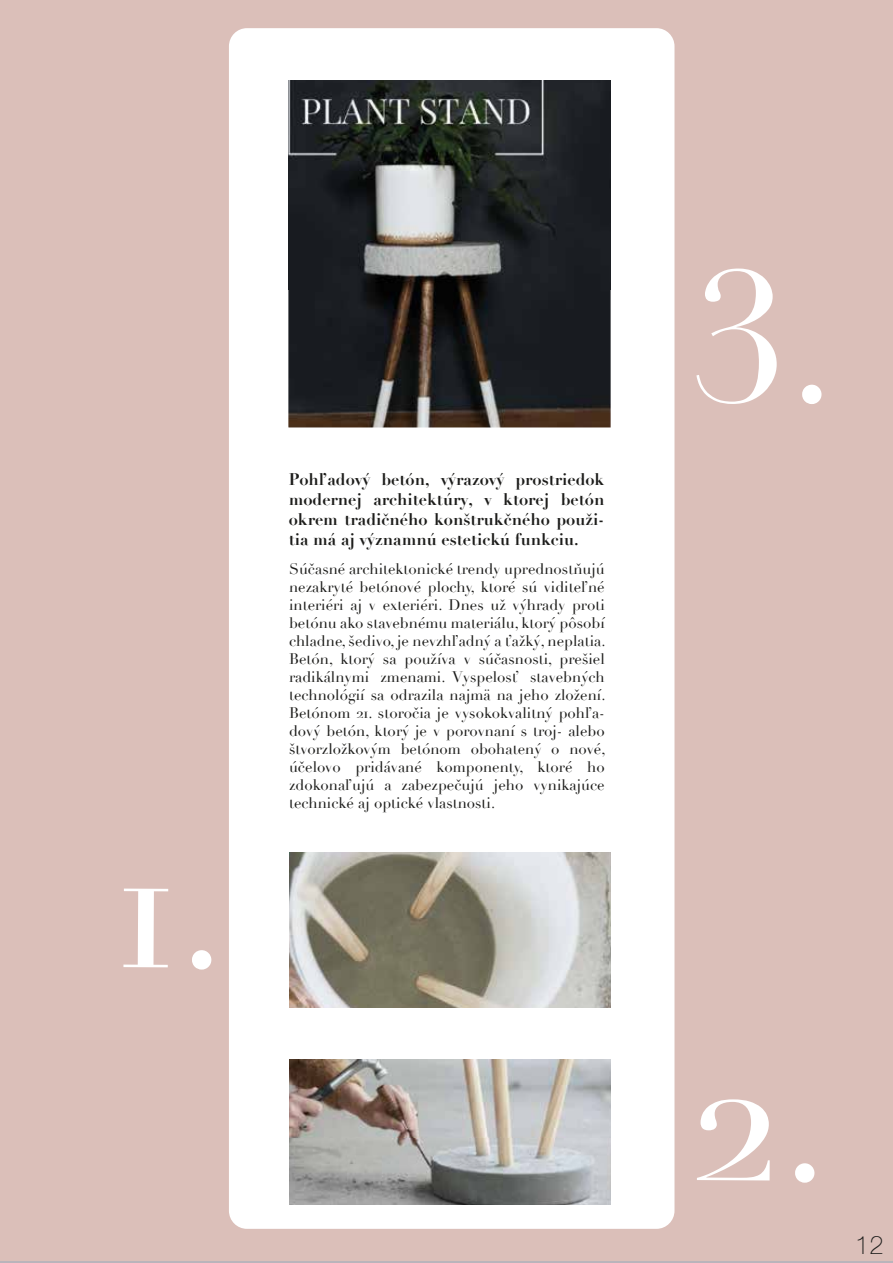
<style>
.page{position:relative;width:893px;height:1263px;background:#dbbfb9}
.page>*{position:absolute;margin:0;border:0;box-sizing:border-box;transform-origin:0 0}
.t1{font:183px "Didot";color:#fff}
.t2{font:100 25.5px "Helvetica Neue";color:#1d1d1b}
.t3{font:700 16.5px/19.8px "Didot";color:#1d1d1b;text-align:justify}
.t4{font:15px/18px "Didot";color:#1d1d1b;text-align:justify}
</style>
<div class="page">
<div style="left:229px;top:28px;width:445px;height:1201px;background:#fff;border-radius:18px"></div>
<hr style="left:0;top:0;width:893px;height:1px;background:#bbd0cf">
<img style="left:288px;top:81px;width:323px;height:90px">
<img style="left:288px;top:171px;width:323px;height:256px">
<img style="left:289px;top:852px;width:321px;height:155px">
<img style="left:289px;top:1059px;width:321px;height:80px">
<img style="left:289px;top:1139px;width:321px;height:65px">
<hr style="left:0;top:1261px;width:893px;height:2px;background:#9aaabe">
<h1 class="t1" style="left:115px;top:794px;width:115px">1.</h1>
<p class="t3" style="left:289px;top:469px;width:317px">Pohľadový betón, výrazový prostriedok modernej architektúry, v ktorej betón okrem tradičného konštrukčného použi&shy;tia má aj významnú estetickú funkciu.</p>
<p class="t4" style="left:289px;top:560px;width:318px">Súčasné architektonické trendy uprednostňujú nezakryté betónové plochy, ktoré sú viditeľné interiéri aj v exteriéri. Dnes už výhrady proti betónu ako stavebnému materiálu, ktorý pôsobí chladne, šedivo, je nevzhľadný a ťažký, neplatia.<br>Betón, ktorý sa používa v súčasnosti, prešiel radikálnymi zmenami. Vyspelosť stavebných technológií sa odrazila najmä na jeho zložení.<br>Betónom 21. storočia je vysokokvalitný pohľa&shy;dový betón, ktorý je v porovnaní s troj- alebo štvorzložkovým betónom obohatený o nové, účelovo pridávané komponenty, ktoré ho zdokonaľujú a zabezpečujú jeho vynikajúce technické aj optické vlastnosti.</p>
<h1 class="t1" style="left:691px;top:228px;width:149px">3.</h1>
<h1 class="t1" style="left:691px;top:1007px;width:142px">2.</h1>
<h2 class="t2" style="left:855px;top:1225px;width:30px">12</h2>
</div>
